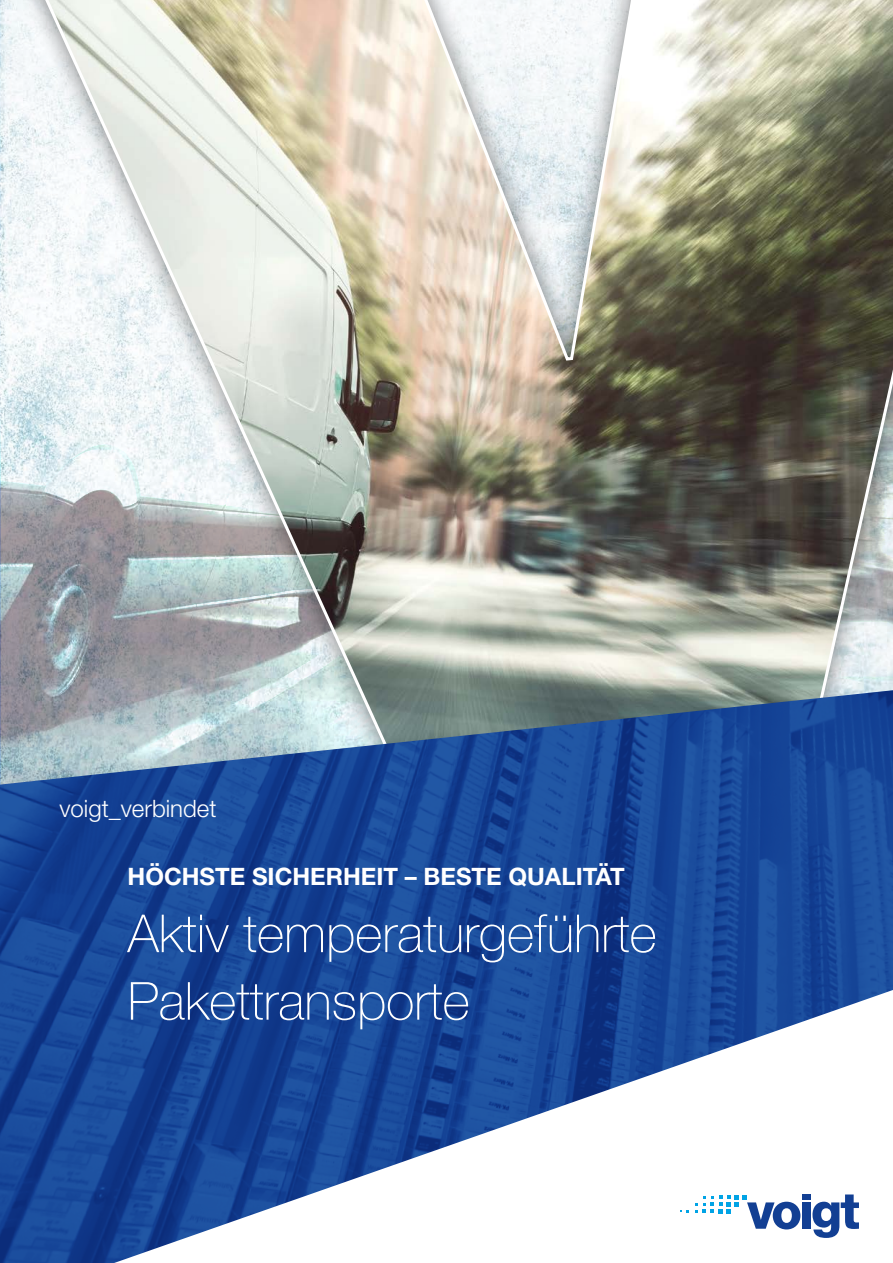
<style>
.page{position:relative;width:893px;height:1263px;background:#fff}
.page>*{position:absolute;margin:0;border:0;box-sizing:border-box;transform-origin:0 0}
.t1{font:100 52.5px/67.5px "Helvetica Neue LT Std";color:#fff}
.t2{font:700 24px "Helvetica Neue LT Std";color:#fff}
.t3{font:300 24px "Helvetica Neue LT Std";color:#fff}
</style>
<div class="page">
<img style="left:14px;top:0;width:879px;height:690px">
<img style="left:0;top:690px;width:893px;height:573px">
<svg style="left:114px;top:990px;width:779px;height:273px"></svg>
<div style="left:802px;top:1194px;width:9px;height:6px;background:#123f93"></div>
<div style="left:802px;top:1202px;width:9px;height:27px;background:#123f93"></div>
<svg style="left:812px;top:1194px;width:47px;height:44px"></svg>
<svg style="left:680px;top:1210px;width:9px;height:2px"></svg>
<svg style="left:695px;top:1203px;width:2px;height:9px"></svg>
<svg style="left:703px;top:1195px;width:97px;height:34px"></svg>
<p class="t3" style="left:60px;top:793px;width:158px">voigt_verbindet</p>
<p class="t2" style="left:128px;top:861px;width:499px">HÖCHSTE SICHERHEIT – BESTE QUALITÄT</p>
<p class="t1" style="left:128px;top:900px;width:531px">Aktiv temperaturgeführte<br>Pakettransporte</p>
</div>
